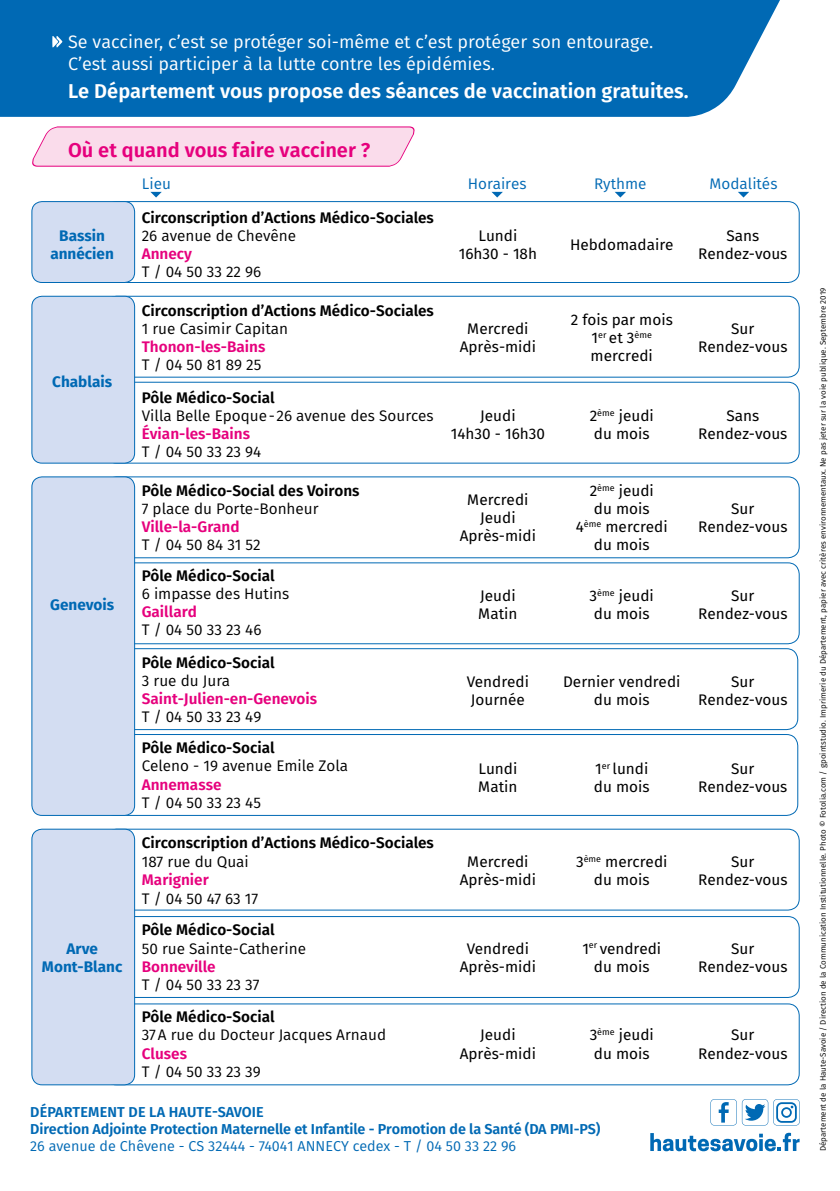
<style>
.page{position:relative;width:840px;height:1191px;background:#fff}
.page>*{position:absolute;margin:0;border:0;box-sizing:border-box;transform-origin:0 0}
.t1{font:600 20px "Fira Sans";color:#fff}
.t2{font:600 20px "Fira Sans";color:#e6007d}
.t3{font:18px/21.6px "Fira Sans";color:#fff}
.t4{font:15.4px/18px "Fira Sans";color:#000;text-align:center}
.t5{font:15.4px "Fira Sans";color:#000}
.t6{font:600 15.4px "Fira Sans";color:#000}
.t7{font:600 15.4px "Fira Sans";color:#e6007d}
.t8{font:700 15.4px/18.4px "Fira Sans";color:#0069b4;text-align:center}
.t9{font:15.4px "Fira Sans";color:#0069b4}
.t10{font:600 14.4px/17.2px "Fira Sans";letter-spacing:-.01em;color:#0069b4}
.t11{font:14.4px "Fira Sans";color:#0069b4}
.t12{font:9px "Fira Sans";color:#000}
.t13{font:8px "Fira Sans";color:#000}
.s1{font-size:15.4px}
</style>
<div class="page">
<div style="left:0;top:0;width:780px;height:117px;background:#0069b4"></div>
<svg style="left:150px;top:192px;width:12px;height:5px"></svg>
<svg style="left:491px;top:192px;width:11px;height:5px"></svg>
<svg style="left:615px;top:192px;width:10px;height:5px"></svg>
<svg style="left:738px;top:192px;width:10px;height:5px"></svg>
<div style="left:105px;top:1003px;width:694px;height:82px;border:1px solid #0069b4;border-radius:11px"></div>
<div style="left:105px;top:916px;width:694px;height:82px;border:1px solid #0069b4;border-radius:11px"></div>
<div style="left:105px;top:828px;width:694px;height:82px;border:1px solid #0069b4;border-radius:11px"></div>
<div style="left:105px;top:476px;width:694px;height:82px;border:1px solid #0069b4;border-radius:11px"></div>
<div style="left:105px;top:562px;width:694px;height:82px;border:1px solid #0069b4;border-radius:11px"></div>
<div style="left:103px;top:648px;width:694px;height:82px;border:1px solid #0069b4;border-radius:11px"></div>
<div style="left:103px;top:734px;width:694px;height:82px;border:1px solid #0069b4;border-radius:11px"></div>
<div style="left:105px;top:201px;width:694px;height:82px;border:1px solid #0069b4;border-radius:11px"></div>
<div style="left:105px;top:296px;width:694px;height:82px;border:1px solid #0069b4;border-radius:11px"></div>
<div style="left:105px;top:382px;width:694px;height:81px;border:1px solid #0069b4;border-radius:11px"></div>
<div style="left:32px;top:202px;width:102px;height:80px;background:#d3ddf2;border-radius:10px"></div>
<div style="left:31px;top:201px;width:104px;height:82px;border:1px solid #0069b4;border-radius:10px"></div>
<div style="left:32px;top:296px;width:102px;height:167px;background:#d3ddf2;border-radius:10px"></div>
<div style="left:31px;top:296px;width:104px;height:167px;border:1px solid #0069b4;border-radius:10px"></div>
<div style="left:32px;top:477px;width:102px;height:338px;background:#d3ddf2;border-radius:10px"></div>
<div style="left:31px;top:476px;width:104px;height:340px;border:1px solid #0069b4;border-radius:10px"></div>
<div style="left:32px;top:829px;width:102px;height:255px;background:#d3ddf2;border-radius:10px"></div>
<div style="left:31px;top:828px;width:104px;height:257px;border:1px solid #0069b4;border-radius:10px"></div>
<svg style="left:32px;top:126px;width:383px;height:41px;background:#f9d2e6"></svg>
<svg style="left:52px;top:36px;width:10px;height:11px"></svg>
<svg style="left:650px;top:1132px;width:149px;height:19px"></svg>
<svg style="left:710px;top:1099px;width:89px;height:26px"></svg>
<p class="t3" style="left:68px;top:31px;width:586px">Se vacciner, c’est se protéger soi-même et c’est protéger son entourage.<br>C’est aussi participer à la lutte contre les épidémies.</p>
<p class="t1" style="left:68px;top:75px;width:621px">Le Département vous propose des séances de vaccination gratuites.</p>
<p class="t2" style="left:68px;top:133px;width:303px">Où et quand vous faire vacciner ?</p>
<p class="t8" style="left:50px;top:225px;width:65px">Bassin annécien</p>
<p class="t8" style="left:52px;top:371px;width:61px">Chablais</p>
<p class="t8" style="left:50px;top:594px;width:65px">Genevois</p>
<p class="t8" style="left:42px;top:938px;width:82px">Arve<br>Mont-Blanc</p>
<p class="t9" style="left:142px;top:172px;width:31px">Lieu</p>
<p class="t9" style="left:467px;top:172px;width:60px">Horaires</p>
<p class="t9" style="left:593px;top:172px;width:54px">Rythme</p>
<p class="t9" style="left:709px;top:172px;width:69px">Modalités</p>
<p class="t6" style="left:142px;top:205px;width:293px">Circonscription d’Actions Médico-Sociales</p>
<p class="t5" style="left:142px;top:224px;width:156px">26 avenue de Chevêne</p>
<p class="t7" style="left:142px;top:241px;width:52px">Annecy</p>
<p class="t5" style="left:142px;top:260px;width:121px">T / 04 50 33 22 96</p>
<p class="t6" style="left:142px;top:298px;width:293px">Circonscription d’Actions Médico-Sociales</p>
<p class="t5" style="left:142px;top:317px;width:148px">1 rue Casimir Capitan</p>
<p class="t7" style="left:142px;top:334px;width:125px">Thonon-les-Bains</p>
<p class="t5" style="left:142px;top:353px;width:121px">T / 04 50 81 89 25</p>
<p class="t6" style="left:142px;top:385px;width:134px">Pôle Médico-Social</p>
<p class="t5" style="left:142px;top:404px;width:293px">Villa Belle Epoque-26 avenue des Sources</p>
<p class="t7" style="left:142px;top:421px;width:110px">Évian-les-Bains</p>
<p class="t5" style="left:142px;top:440px;width:121px">T / 04 50 33 23 94</p>
<p class="t6" style="left:142px;top:478px;width:219px">Pôle Médico-Social des Voirons</p>
<p class="t5" style="left:142px;top:497px;width:178px">7 place du Porte-Bonheur</p>
<p class="t7" style="left:142px;top:514px;width:99px">Ville-la-Grand</p>
<p class="t5" style="left:142px;top:533px;width:120px">T / 04 50 84 31 52</p>
<p class="t6" style="left:142px;top:563px;width:134px">Pôle Médico-Social</p>
<p class="t5" style="left:142px;top:582px;width:149px">6 impasse des Hutins</p>
<p class="t7" style="left:142px;top:599px;width:57px">Gaillard</p>
<p class="t5" style="left:142px;top:618px;width:121px">T / 04 50 33 23 46</p>
<p class="t6" style="left:142px;top:650px;width:134px">Pôle Médico-Social</p>
<p class="t5" style="left:142px;top:669px;width:90px">3 rue du Jura</p>
<p class="t7" style="left:142px;top:686px;width:177px">Saint-Julien-en-Genevois</p>
<p class="t5" style="left:142px;top:705px;width:121px">T / 04 50 33 23 49</p>
<p class="t6" style="left:142px;top:734px;width:134px">Pôle Médico-Social</p>
<p class="t5" style="left:142px;top:754px;width:208px">Celeno - 19 avenue Emile Zola</p>
<p class="t7" style="left:142px;top:771px;width:81px">Annemasse</p>
<p class="t5" style="left:142px;top:791px;width:121px">T / 04 50 33 23 45</p>
<p class="t6" style="left:142px;top:830px;width:293px">Circonscription d’Actions Médico-Sociales</p>
<p class="t5" style="left:142px;top:850px;width:108px">187 rue du Quai</p>
<p class="t7" style="left:142px;top:867px;width:68px">Marignier</p>
<p class="t5" style="left:142px;top:886px;width:118px">T / 04 50 47 63 17</p>
<p class="t6" style="left:142px;top:917px;width:134px">Pôle Médico-Social</p>
<p class="t5" style="left:142px;top:936px;width:166px">50 rue Sainte-Catherine</p>
<p class="t7" style="left:142px;top:954px;width:75px">Bonneville</p>
<p class="t5" style="left:142px;top:973px;width:119px">T / 04 50 33 23 37</p>
<p class="t6" style="left:142px;top:1004px;width:134px">Pôle Médico-Social</p>
<p class="t5" style="left:142px;top:1023px;width:246px">37A rue du Docteur Jacques Arnaud</p>
<p class="t7" style="left:142px;top:1040px;width:47px">Cluses</p>
<p class="t5" style="left:142px;top:1060px;width:120px">T / 04 50 33 23 39</p>
<p class="t4" style="left:458px;top:226px;width:80px">Lundi<br>16h30 - 18h</p>
<p class="t4" style="left:569px;top:235px;width:105px">Hebdomadaire</p>
<p class="t4" style="left:697px;top:226px;width:91px">Sans<br>Rendez-vous</p>
<p class="t4" style="left:459px;top:319px;width:78px">Mercredi<br>Après-midi</p>
<p class="t4" style="left:570px;top:310px;width:103px">2 fois par mois</p>
<p class="t12" style="left:591px;top:328px;width:62px"><span class="s1">1</span>er <span class="s1">et 3</span>ème</p>
<p class="t4" style="left:590px;top:346px;width:64px">mercredi</p>
<p class="t4" style="left:697px;top:319px;width:91px">Sur<br>Rendez-vous</p>
<p class="t4" style="left:450px;top:406px;width:96px">Jeudi<br>14h30 - 16h30</p>
<p class="t4" style="left:589px;top:406px;width:66px;text-align:left">2<sup>ème</sup> jeudi du mois</p>
<p class="t4" style="left:697px;top:406px;width:91px">Sans<br>Rendez-vous</p>
<p class="t4" style="left:459px;top:490px;width:78px">Mercredi<br>Jeudi<br>Après-midi</p>
<p class="t4" style="left:575px;top:481px;width:93px">2<sup>ème</sup> jeudi<br>du mois<br>4<sup>ème</sup> mercredi du mois</p>
<p class="t4" style="left:697px;top:499px;width:91px">Sur<br>Rendez-vous</p>
<p class="t4" style="left:478px;top:586px;width:41px;text-align:left">Jeudi<br>Matin</p>
<p class="t4" style="left:589px;top:586px;width:66px;text-align:left">3<sup>ème</sup> jeudi du mois</p>
<p class="t4" style="left:697px;top:586px;width:91px">Sur<br>Rendez-vous</p>
<p class="t4" style="left:466px;top:672px;width:64px;text-align:left">Vendredi<br>Journée</p>
<p class="t4" style="left:562px;top:672px;width:119px">Dernier vendredi du mois</p>
<p class="t4" style="left:698px;top:672px;width:91px">Sur<br>Rendez-vous</p>
<p class="t4" style="left:478px;top:759px;width:41px;text-align:left">Lundi<br>Matin</p>
<p class="t4" style="left:593px;top:759px;width:57px;text-align:left">1<sup>er</sup> lundi du mois</p>
<p class="t4" style="left:697px;top:759px;width:91px">Sur<br>Rendez-vous</p>
<p class="t4" style="left:459px;top:851px;width:78px">Mercredi<br>Après-midi</p>
<p class="t4" style="left:575px;top:851px;width:93px">3<sup>ème</sup> mercredi du mois</p>
<p class="t4" style="left:698px;top:851px;width:91px">Sur<br>Rendez-vous</p>
<p class="t4" style="left:459px;top:938px;width:78px">Vendredi<br>Après-midi</p>
<p class="t4" style="left:582px;top:938px;width:80px">1<sup>er</sup> vendredi du mois</p>
<p class="t4" style="left:698px;top:938px;width:91px">Sur<br>Rendez-vous</p>
<p class="t4" style="left:459px;top:1025px;width:78px">Jeudi<br>Après-midi</p>
<p class="t4" style="left:589px;top:1025px;width:66px;text-align:left">3<sup>ème</sup> jeudi du mois</p>
<p class="t4" style="left:697px;top:1025px;width:91px">Sur<br>Rendez-vous</p>
<p class="t10" style="left:30px;top:1102px;width:571px">DÉPARTEMENT DE LA HAUTE-SAVOIE<br>Direction Adjointe Protection Maternelle et Infantile - Promotion de la Santé (DA PMI-PS)</p>
<p class="t11" style="left:30px;top:1135px;width:487px">26 avenue de Chêvene - CS 32444 - 74041 ANNECY cedex - T / 04 50 33 22 96</p>
<p class="t13" style="left:816px;top:1151px;width:865px;rotate:-90deg">Département de la Haute-Savoie / Direction de la Communication Institutionnelle. Photo © Fotolia.com / gpointstudio. Imprimerie du Département, papier avec critères environnementaux. Ne pas jeter sur la voie publique. Septembre 2019</p>
</div>
